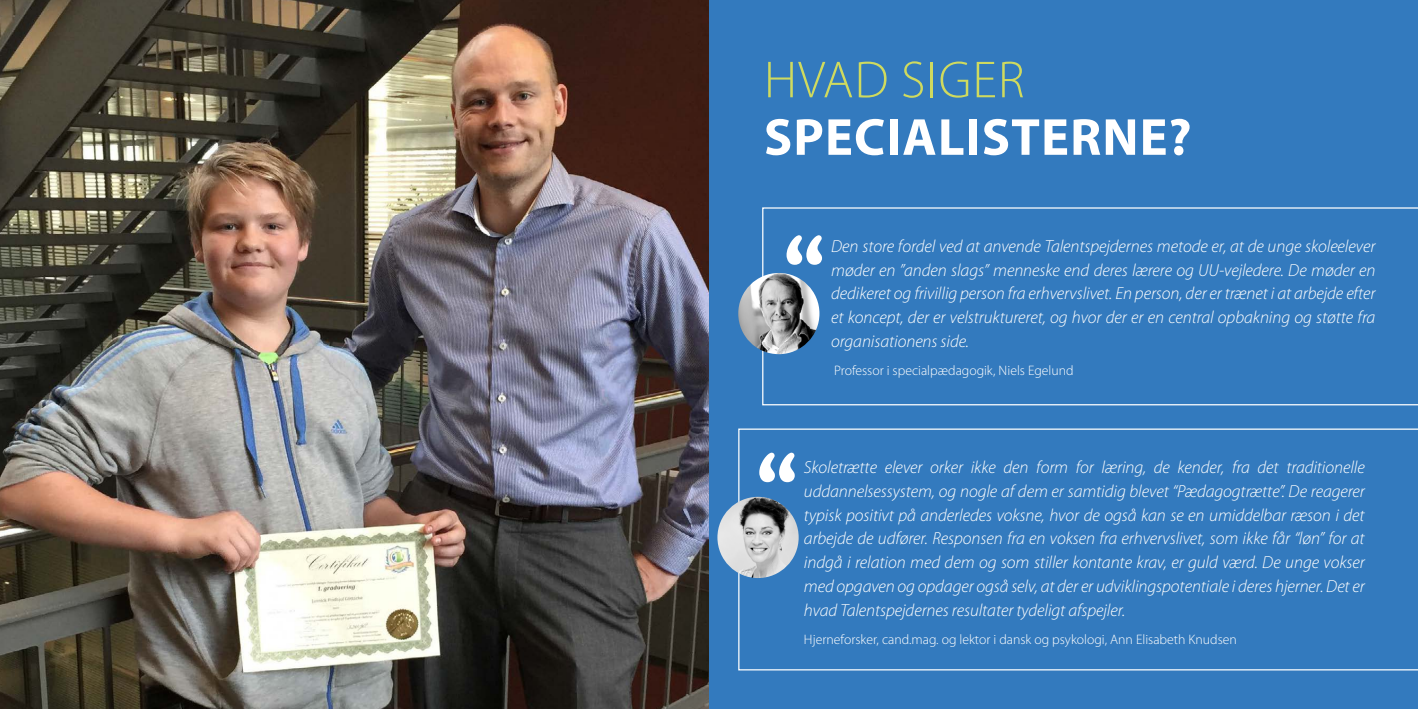
<style>
.page{position:relative;width:1418px;height:709px;background:#fff}
.page>*{position:absolute;margin:0;border:0;box-sizing:border-box;transform-origin:0 0}
.t1{font:800 86.5px "Barmeno";color:#fff}
.t2{font:700 52.5px "Myriad Pro";letter-spacing:.02em;color:#fff}
.t3{font:300 52.5px "Myriad Pro";letter-spacing:.02em;color:#cfda5f}
.t4{font:italic 300 17.5px/23.8px "Myriad Pro";letter-spacing:-.005em;color:#fff;text-align:justify}
.t5{font:300 13.75px "Myriad Pro";color:#fff}
</style>
<div class="page">
<img style="left:0;top:0;width:709px;height:709px">
<div style="left:709px;top:0;width:708px;height:709px;background:#337abe"></div>
<svg style="left:762px;top:207px;width:655px;height:198px"></svg>
<svg style="left:738px;top:428px;width:679px;height:242px"></svg>
<img style="left:738px;top:273px;width:81px;height:81px;border-radius:41px">
<img style="left:717px;top:497px;width:81px;height:81px;border-radius:41px">
<h2 class="t3" style="left:764px;top:51px;width:262px">HVAD SIGER</h2>
<h2 class="t2" style="left:764px;top:108px;width:429px">SPECIALISTERNE?</h2>
<h1 class="t1" style="left:783px;top:216px;width:43px">“</h1>
<p class="t4" style="left:831px;top:235px;width:545px">Den store fordel ved at anvende Talentspejdernes metode er, at de unge skoleelever møder en ”anden slags” menneske end deres lærere og UU-vejledere. De møder en dedikeret og frivillig person fra erhvervslivet. En person, der er trænet i at arbejde efter et koncept, der er velstruktureret, og hvor der er en central opbakning og støtte fra organisationens side.</p>
<p class="t5" style="left:834px;top:363px;width:241px">Professor i specialpædagogik, Niels Egelund</p>
<h1 class="t1" style="left:756px;top:433px;width:43px">“</h1>
<p class="t4" style="left:804px;top:456px;width:562px">Skoletrætte elever orker ikke den form for læring, de kender, fra det traditionelle uddannelsessystem, og nogle af dem er samtidig blevet “Pædagogtrætte”. De reagerer typisk positivt på anderledes voksne, hvor de også kan se en umiddelbar ræson i det arbejde de udfører. Responsen fra en voksen fra erhvervslivet, som ikke får “løn” for at indgå i relation med dem og som stiller kontante krav, er guld værd. De unge vokser med opgaven og opdager også selv, at der er udviklingspotentiale i deres hjerner. Det er hvad Talentspejdernes resultater tydeligt afspejler.</p>
<p class="t5" style="left:804px;top:632px;width:434px">Hjerneforsker, cand.mag. og lektor i dansk og psykologi, Ann Elisabeth Knudsen</p>
</div>
